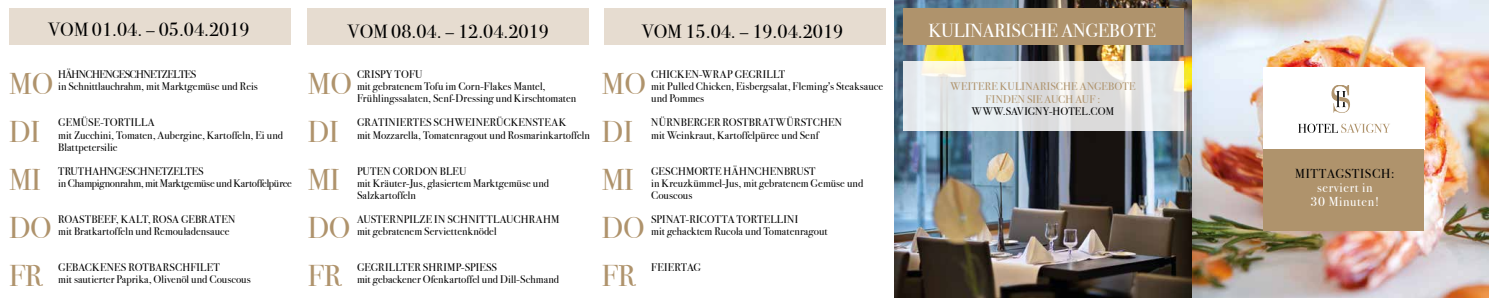
<style>
.page{position:relative;width:1489px;height:298px;background:#fff}
.page>*{position:absolute;margin:0;border:0;box-sizing:border-box;transform-origin:0 0}
.t1{font:30px/48px "Bodoni Svty Two ITCTT";color:#af936c}
.t2{font:19px "Bodoni Svty Two ITCTT";color:#000}
.t3{font:19px "Bodoni Svty Two ITCTT";color:#fff}
.t4{font:13px/14px "Bodoni Svty Two ITCTT";letter-spacing:.05em;color:#fff;text-align:center}
.t5{font:13px "Bodoni Svty Two ITCTT";letter-spacing:.05em;color:#000}
.t6{font:11px/12px "Bodoni Svty Two ITCTT";letter-spacing:.005em;color:#000}
.t7{font:11px/12px "Bodoni Svty Two ITCTT";letter-spacing:.02em;color:#af936c;text-align:center}
</style>
<div class="page">
<img style="left:894px;top:0;width:594px;height:298px">
<svg style="left:902px;top:61px;width:281px;height:69px;background:#e5e7e7"></svg>
<div style="left:902px;top:9px;width:281px;height:36px;background:#af936c"></div>
<div style="left:1263px;top:68px;width:161px;height:82px;background:#fff"></div>
<svg style="left:1298px;top:124px;width:92px;height:9px"></svg>
<svg style="left:1331px;top:85px;width:18px;height:28px"></svg>
<div style="left:1263px;top:149px;width:161px;height:81px;background:#af936c"></div>
<div style="left:604px;top:9px;width:281px;height:36px;background:#e6dcd0"></div>
<div style="left:308px;top:9px;width:281px;height:36px;background:#e6dcd0"></div>
<div style="left:9px;top:9px;width:281px;height:36px;background:#e6dcd0"></div>
<h2 class="t2" style="left:48px;top:14px;width:203px">VOM 01.04. – 05.04.2019</h2>
<h2 class="t2" style="left:347px;top:16px;width:203px">VOM 08.04. – 12.04.2019</h2>
<h2 class="t2" style="left:642px;top:16px;width:203px">VOM 15.04. – 19.04.2019</h2>
<h1 class="t1" style="left:9px;top:57px;width:46px">MO<br>DI<br>MI<br>DO<br>FR</h1>
<p class="t6" style="left:58px;top:67px;width:201px">HÄHNCHENGESCHNETZELTES<br>in Schnittlauchrahm, mit Marktgemüse und Reis</p>
<h1 class="t1" style="left:308px;top:57px;width:46px">MO<br>DI<br>MI<br>DO<br>FR</h1>
<p class="t6" style="left:357px;top:67px;width:221px">CRISPY TOFU<br>mit gebratenem Tofu im Corn-Flakes Mantel,<br>Frühlingssalaten, Senf-Dressing und Kirschtomaten</p>
<h1 class="t1" style="left:602px;top:57px;width:46px">MO<br>DI<br>MI<br>DO<br>FR</h1>
<p class="t6" style="left:651px;top:67px;width:233px">CHICKEN-WRAP GEGRILLT<br>mit Pulled Chicken, Eisbergsalat, Fleming’s Steaksauce und Pommes</p>
<p class="t6" style="left:58px;top:115px;width:226px">GEMÜSE-TORTILLA<br>mit Zucchini, Tomaten, Aubergine, Kartoffeln, Ei und<br>Blattpetersilie</p>
<p class="t6" style="left:58px;top:163px;width:235px">TRUTHAHNGESCHNETZELTES<br>in Champignonrahm, mit Marktgemüse und Kartoffelpüree</p>
<p class="t6" style="left:58px;top:211px;width:179px">ROASTBEEF, KALT, ROSA GEBRATEN mit Bratkartoffeln und Remouladensauce</p>
<p class="t6" style="left:58px;top:259px;width:194px">GEBACKENES ROTBARSCHFILET<br>mit sautierter Paprika, Olivenöl und Couscous</p>
<p class="t6" style="left:357px;top:115px;width:234px">GRATINIERTES SCHWEINERÜCKENSTEAK<br>mit Mozzarella, Tomatenragout und Rosmarinkartoffeln</p>
<p class="t6" style="left:357px;top:163px;width:193px">PUTEN CORDON BLEU<br>mit Kräuter-Jus, glasiertem Marktgemüse und<br>Salzkartoffeln</p>
<p class="t6" style="left:357px;top:211px;width:204px">AUSTERNPILZE IN SCHNITTLAUCHRAHM mit gebratenem Serviettenknödel</p>
<p class="t6" style="left:357px;top:259px;width:203px">GEGRILLTER SHRIMP-SPIESS<br>mit gebackener Ofenkartoffel und Dill-Schmand</p>
<p class="t6" style="left:651px;top:115px;width:192px">NÜRNBERGER ROSTBRATWÜRSTCHEN mit Weinkraut, Kartoffelpüree und Senf</p>
<p class="t6" style="left:651px;top:163px;width:213px">GESCHMORTE HÄHNCHENBRUST<br>in Kreuzkümmel-Jus, mit gebratenem Gemüse und<br>Couscous</p>
<p class="t6" style="left:651px;top:211px;width:178px">SPINAT-RICOTTA TORTELLINI<br>mit gehacktem Rucola und Tomatenragout</p>
<p class="t6" style="left:651px;top:259px;width:51px">FEIERTAG</p>
<h2 class="t3" style="left:928px;top:15px;width:229px">KULINARISCHE ANGEBOTE</h2>
<p class="t7" style="left:950px;top:79px;width:186px">WEITERE KULINARISCHE ANGEBOTE<br>FINDEN SIE AUCH AUF :</p>
<p class="t6" style="left:971px;top:103px;width:144px">WWW.SAVIGNY-HOTEL.COM</p>
<p class="t5" style="left:1295px;top:163px;width:101px">MITTAGSTISCH:</p>
<p class="t4" style="left:1310px;top:179px;width:70px">serviert in<br>30 Minuten!</p>
</div>
